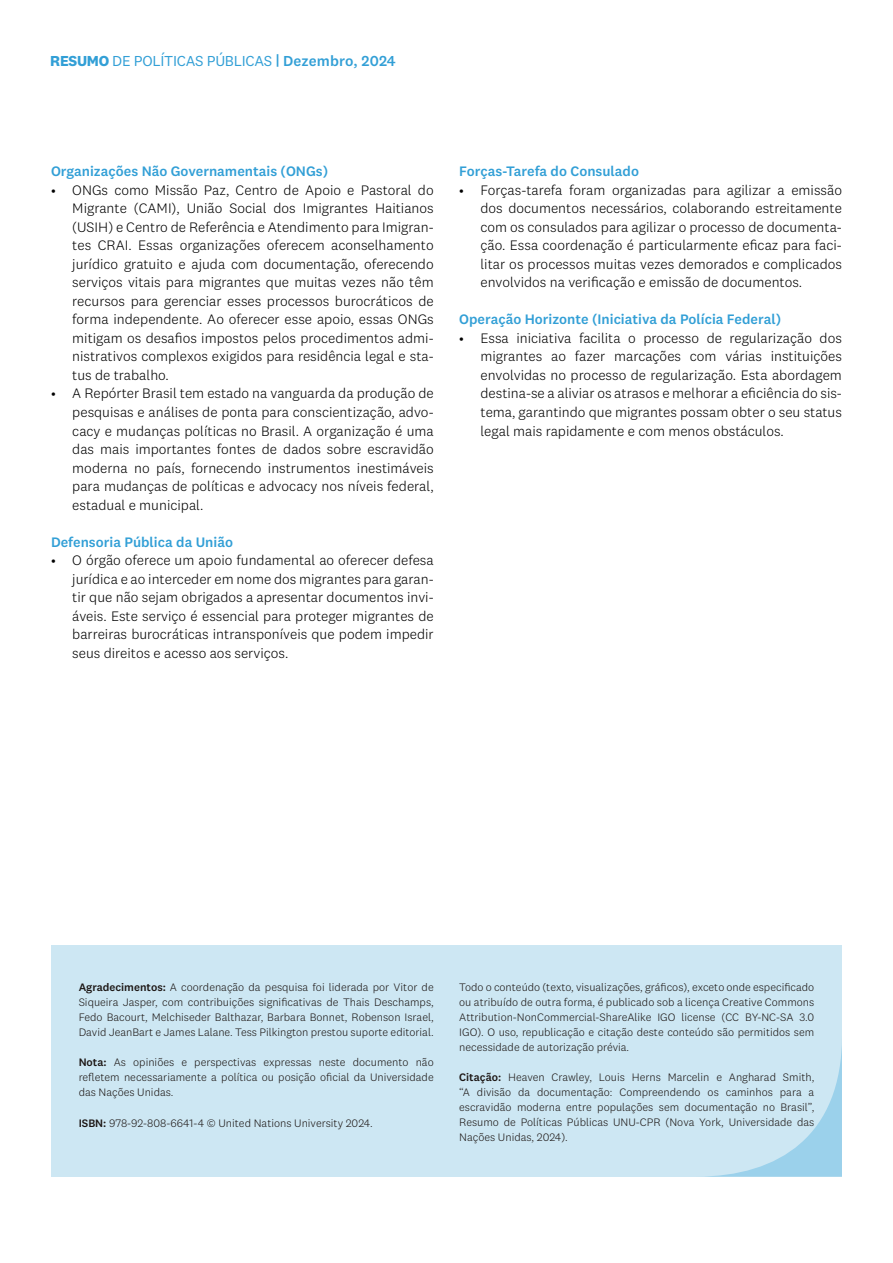
<style>
.page{position:relative;width:893px;height:1263px;background:#fff}
.page>*{position:absolute;margin:0;border:0;box-sizing:border-box;transform-origin:0 0}
.t1{font:15px "National 2";letter-spacing:-.02em;color:#329fd6}
.t2{font:300 14.25px/18.6px "National 2";color:#000;text-align:justify}
.t3{font:500 14.25px "National 2";color:#329fd6}
.t4{font:300 11.25px/15px "National 2";color:#231916;text-align:justify}
.s1{font-weight:700}
.s2{font-weight:500}
</style>
<div class="page">
<div style="left:51px;top:945px;width:791px;height:231px;background:#cde7f3"></div>
<svg style="left:716px;top:1046px;width:126px;height:130px"></svg>
<p class="t1" style="left:50px;top:52px;width:347px"><span class="s1">RESUMO</span> DE POLÍTICAS PÚBLICAS <span class="s2">| Dezembro, 2024</span></p>
<p class="t3" style="left:51px;top:163px;width:279px">Organizações Não Governamentais (ONGs)</p>
<p class="t2" style="left:72px;top:180px;width:363px;text-indent:-21px">• ONGs como Missão Paz, Centro de Apoio e Pastoral do Migrante (CAMI), União Social dos Imigrantes Haitianos (USIH) e Centro de Referência e Atendimento para Imigran&shy;tes CRAI. Essas organizações oferecem aconselhamento jurídico gratuito e ajuda com documentação, oferecendo serviços vitais para migrantes que muitas vezes não têm recursos para gerenciar esses processos burocráticos de forma independente. Ao oferecer esse apoio, essas ONGs mitigam os desafios impostos pelos procedimentos admi&shy;nistrativos complexos exigidos para residência legal e sta&shy;tus de trabalho.</p>
<p class="t2" style="left:72px;top:384px;width:363px;text-indent:-21px">• A Repórter Brasil tem estado na vanguarda da produção de pesquisas e análises de ponta para conscientização, advo&shy;cacy e mudanças políticas no Brasil. A organização é uma das mais importantes fontes de dados sobre escravidão moderna no país, fornecendo instrumentos inestimáveis para mudanças de políticas e advocacy nos níveis federal, estadual e municipal.</p>
<p class="t3" style="left:51px;top:533px;width:184px">Defensoria Pública da União</p>
<p class="t2" style="left:72px;top:551px;width:363px;text-indent:-21px">• O órgão oferece um apoio fundamental ao oferecer defesa jurídica e ao interceder em nome dos migrantes para garan&shy;tir que não sejam obrigados a apresentar documentos invi&shy;áveis. Este serviço é essencial para proteger migrantes de barreiras burocráticas intransponíveis que podem impedir seus direitos e acesso aos serviços.</p>
<p class="t3" style="left:459px;top:163px;width:181px">Forças-Tarefa do Consulado</p>
<p class="t2" style="left:480px;top:180px;width:363px;text-indent:-21px">• Forças-tarefa foram organizadas para agilizar a emissão dos documentos necessários, colaborando estreitamente com os consulados para agilizar o processo de documenta&shy;ção. Essa coordenação é particularmente eficaz para faci&shy;litar os processos muitas vezes demorados e complicados envolvidos na verificação e emissão de documentos.</p>
<p class="t3" style="left:459px;top:311px;width:323px">Operação Horizonte (Iniciativa da Polícia Federal)</p>
<p class="t2" style="left:480px;top:329px;width:363px;text-indent:-21px">• Essa iniciativa facilita o processo de regularização dos migrantes ao fazer marcações com várias instituições envolvidas no processo de regularização. Esta abordagem destina-se a aliviar os atrasos e melhorar a eficiência do sis&shy;tema, garantindo que migrantes possam obter o seu status legal mais rapidamente e com menos obstáculos.</p>
<p class="t4" style="left:79px;top:980px;width:357px"><span class="s2">Agradecimentos:</span> A coordenação da pesquisa foi liderada por Vitor de Siqueira Jasper, com contribuições significativas de Thais Deschamps, Fedo Bacourt, Melchiseder Balthazar, Barbara Bonnet, Robenson Israel, David JeanBart e James Lalane. Tess Pilkington prestou suporte editorial.</p>
<p class="t4" style="left:79px;top:1055px;width:357px"><span class="s2">Nota:</span> As opiniões e perspectivas expressas neste documento não refletem necessariamente a política ou posição oficial da Universidade das Nações Unidas.</p>
<p class="t4" style="left:79px;top:1115px;width:295px"><span class="s2">ISBN:</span> 978-92-808-6641-4 © United Nations University 2024.</p>
<p class="t4" style="left:459px;top:980px;width:357px">Todo o conteúdo (texto, visualizações, gráficos), exceto onde especificado ou atribuído de outra forma, é publicado sob a licença Creative Commons Attribution-NonCommercial-ShareAlike IGO license (CC BY-NC-SA 3.0<br>IGO). O uso, republicação e citação deste conteúdo são permitidos sem necessidade de autorização prévia.</p>
<p class="t4" style="left:459px;top:1070px;width:357px"><span class="s2">Citação:</span> Heaven Crawley, Louis Herns Marcelin e Angharad Smith, “A divisão da documentação: Compreendendo os caminhos para a escravidão moderna entre populações sem documentação no Brasil”, Resumo de Políticas Públicas UNU-CPR (Nova York, Universidade das Nações Unidas, 2024).</p>
</div>
